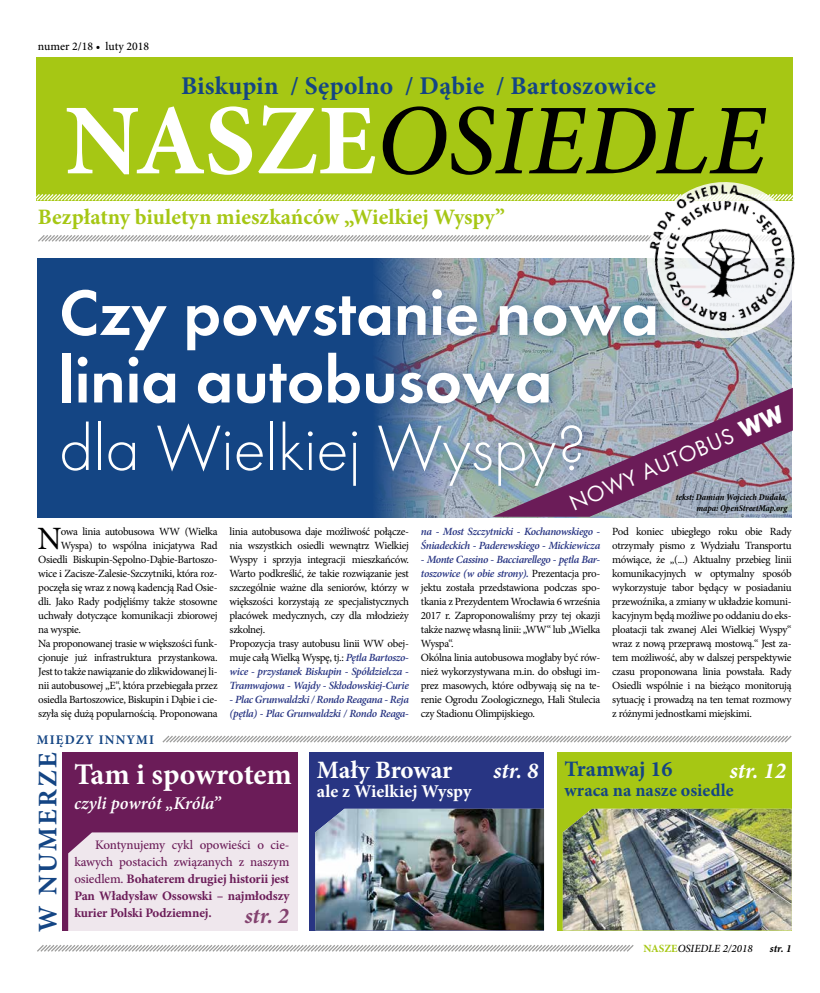
<style>
.page{position:relative;width:820px;height:993px;background:#fff}
.page>*{position:absolute;margin:0;border:0;box-sizing:border-box;transform-origin:0 0}
.t1{font:italic 500 100.5px "Minion Pro";color:#000}
.t2{font:66.4px/67.5px "Futura Dem";color:#fff}
.t3{font:300 66.4px "Futura";color:#fff}
.t4{font:32.5px "Minion Pro";color:#000}
.t5{font:700 30px "Minion Pro";letter-spacing:-.005em;color:#fff}
.t6{font:700 26.9px "Minion Pro";letter-spacing:.085em;color:#144584}
.t7{font:700 25.5px "Minion Pro";letter-spacing:.01em;color:#144584}
.t8{font:700 25px "Minion Pro";letter-spacing:-.005em;color:#fff}
.t9{font:23px "Futura Boo";color:#fff}
.t10{font:italic 700 22.8px "Minion Pro";color:#fff}
.t11{font:italic 700 22.4px "Minion Pro";color:#83426f}
.t12{font:700 22px "Minion Pro";color:#a6c714}
.t13{font:700 22px "Minion Pro";letter-spacing:-.005em;color:#144584}
.t14{font:700 18px "Minion Pro";letter-spacing:.005em;color:#144584}
.t15{font:italic 600 18px "Minion Pro";letter-spacing:-.005em;color:#fff}
.t16{font:700 18px "Minion Pro";letter-spacing:.005em;color:#fff}
.t17{font:700 13.2px "Minion Pro";letter-spacing:.085em;color:#144584}
.t18{font:700 13px/17px "Minion Pro";letter-spacing:-.01em;color:#6b1c58;text-align:justify}
.t19{font:500 11.7px "Minion Pro";color:#000}
.t20{font:11px/14px "Minion Pro";letter-spacing:-.03em;color:#000}
.t21{font:italic 600 11px/14px "Minion Pro";letter-spacing:-.03em;color:#283583}
.t22{font:italic 500 11px "Minion Pro";color:#000}
.t23{font:italic 700 11px "Minion Pro";color:#000}
.t24{font:italic 700 condensed 9px/10.8px "Minion Pro";color:#000;text-align:right}
.s1{font-weight:700;font-style:normal;color:#fff}
.s2{font-family:"Futura Md AT Bold"}
.s3{font-weight:600;font-style:italic;color:#283583}
.s4{font-weight:500}
.s5{font-weight:700;font-style:normal;color:#a6c714}
</style>
<div class="page">
<div style="left:37px;top:258px;width:754px;height:259px;background:#144584"></div>
<svg style="left:162px;top:735px;width:630px;height:8px"></svg>
<svg style="left:37px;top:945px;width:597px;height:7px"></svg>
<div style="left:62px;top:751px;width:235px;height:179px;background:#6b1c58"></div>
<div style="left:68px;top:832px;width:230px;height:99px;background:#efe7ed"></div>
<img style="left:377px;top:346px;width:414px;height:171px">
<div style="left:37px;top:57px;width:755px;height:143px;background:#a6c714"></div>
<svg style="left:36px;top:176px;width:598px;height:101px"></svg>
<img style="left:634px;top:169px;width:161px;height:177px">
<div style="left:50px;top:277px;width:617px;height:220px;background:#144584;opacity:.75"></div>
<svg style="left:492px;top:387px;width:300px;height:129px"></svg>
<div style="left:556px;top:751px;width:235px;height:179px;background:#a6c714"></div>
<img style="left:562px;top:808px;width:229px;height:122px">
<div style="left:309px;top:751px;width:235px;height:179px;background:#283583"></div>
<img style="left:315px;top:808px;width:229px;height:122px">
<p class="t19" style="left:38px;top:39px;width:113px">numer 2/18 • luty 2018</p>
<h3 class="t7" style="left:181px;top:68px;width:476px">Biskupin / Sępolno / Dąbie / Bartoszowice</h3>
<h1 class="t1" style="left:65px;top:72px;width:701px"><span class="s1">NASZE</span>OSIEDLE</h1>
<h3 class="t12" style="left:38px;top:202px;width:468px">Bezpłatny biuletyn mieszkańców „Wielkiej Wyspy”</h3>
<h2 class="t2" style="left:59px;top:278px;width:601px">Czy powstanie nowa linia autobusowa</h2>
<h2 class="t3" style="left:59px;top:410px;width:529px">dla Wielkiej Wyspy?</h2>
<h3 class="t9" style="left:565px;top:490px;width:231px;rotate:-23deg">NOWY AUTOBUS <span class="s2">WW</span></h3>
<p class="t24" style="left:675px;top:491px;width:113px">tekst: Damian Wojciech Dudała, mapa: OpenStreetMap.org</p>
<h3 class="t4" style="left:38px;top:516px;width:26px">N</h3>
<p class="t20" style="left:61px;top:524px;width:158px">owa linia autobusowa WW (Wielka</p>
<p class="t20" style="left:61px;top:538px;width:158px">Wyspa) to wspólna inicjatywa Rad</p>
<p class="t20" style="left:38px;top:552px;width:181px">Osiedli Biskupin-Sępolno-Dąbie-Bartoszo-</p>
<p class="t20" style="left:38px;top:566px;width:181px">wice i Zacisze-Zalesie-Szczytniki, która roz-</p>
<p class="t20" style="left:38px;top:580px;width:181px">poczęła się wraz z nową kadencją Rad Osie-</p>
<p class="t20" style="left:38px;top:594px;width:181px">dli. Jako Rady podjęliśmy także stosowne</p>
<p class="t20" style="left:38px;top:608px;width:181px">uchwały dotyczące komunikacji zbiorowej</p>
<p class="t20" style="left:38px;top:622px;width:44px">na wyspie.</p>
<p class="t20" style="left:38px;top:636px;width:181px">Na proponowanej trasie w większości funk-</p>
<p class="t20" style="left:38px;top:650px;width:181px">cjonuje już infrastruktura przystankowa.</p>
<p class="t20" style="left:38px;top:664px;width:181px">Jest to także nawiązanie do zlikwidowanej li-</p>
<p class="t20" style="left:38px;top:678px;width:181px">nii autobusowej „E“, która przebiegała przez</p>
<p class="t20" style="left:38px;top:692px;width:181px">osiedla Bartoszowice, Biskupin i Dąbie i cie-</p>
<p class="t20" style="left:38px;top:706px;width:181px">szyła się dużą popularnością. Proponowana</p>
<p class="t17" style="left:37px;top:730px;width:119px">MIĘDZY INNYMI</p>
<p class="t20" style="left:229px;top:524px;width:181px">linia autobusowa daje możliwość połącze&shy;nia wszystkich osiedli wewnątrz Wielkiej Wyspy i sprzyja integracji mieszkańców.<br>Warto podkreślić, że takie rozwiązanie jest szczególnie ważne dla seniorów, którzy w większości korzystają ze specjalistycznych placówek medycznych, czy dla młodzieży szkolnej.<br>Propozycja trasy autobusu linii WW obej&shy;muje całą Wielką Wyspę, tj.: <span class="s3">Pętla Bartoszo&shy;wice - przystanek Biskupin - Spółdzielcza - Tramwajowa - Wajdy - Skłodowskiej-Curie</span></p>
<p class="t21" style="left:229px;top:692px;width:181px">- Plac Grunwaldzki / Rondo Reagana - Reja (pętla) - Plac Grunwaldzki / Rondo Reaga-</p>
<p class="t21" style="left:421px;top:524px;width:181px">na - Most Szczytnicki - Kochanowskiego -<br>Śniadeckich - Paderewskiego - Mickiewicza</p>
<p class="t20" style="left:421px;top:552px;width:181px"><span class="s3">- Monte Cassino - Bacciarellego - pętla Bar&shy;toszowice (w obie strony).</span> Prezentacja pro&shy;jektu została przedstawiona podczas spo&shy;tkania z Prezydentem Wrocławia 6 września 2017 r. Zaproponowaliśmy przy tej okazji także nazwę własną linii: „WW“ lub „Wielka Wyspa“.<br>Okólna linia autobusowa mogłaby być rów&shy;nież wykorzystywana m.in. do obsługi im&shy;prez masowych, które odbywają się na te&shy;renie Ogrodu Zoologicznego, Hali Stulecia czy Stadionu Olimpijskiego.</p>
<p class="t20" style="left:612px;top:524px;width:181px;text-align:justify">Pod koniec ubiegłego roku obie Rady otrzymały pismo z Wydziału Transportu mówiące, że „(...) Aktualny przebieg linii komunikacyjnych w optymalny sposób wykorzystuje tabor będący w posiadaniu przewoźnika, a zmiany w układzie komuni&shy;kacyjnym będą możliwe po oddaniu do eks&shy;ploatacji tak zwanej Alei Wielkiej Wyspy“ wraz z nową przeprawą mostową.“ Jest za&shy;tem możliwość, aby w dalszej perspektywie czasu proponowana linia powstała. Rady Osiedli wspólnie i na bieżąco monitorują sytuację i prowadzą na ten temat rozmowy z różnymi jednostkami miejskimi.</p>
<h3 class="t6" style="left:29px;top:931px;width:180px;rotate:-90deg">W NUMERZE</h3>
<h3 class="t5" style="left:74px;top:753px;width:219px">Tam i spowrotem</h3>
<h3 class="t15" style="left:74px;top:790px;width:148px">czyli powrót „Króla”</h3>
<p class="t18" style="left:74px;top:835px;width:216px;text-indent:21px"><span class="s4">Kontynujemy cykl opowieści o cie&shy;kawych postacich związanych z naszym osiedlem.</span> Bohaterem drugiej historii jest Pan Władysław Ossowski – najmłodszy kurier Polski Podziemnej.</p>
<h3 class="t11" style="left:245px;top:899px;width:46px">str. 2</h3>
<h3 class="t8" style="left:317px;top:752px;width:137px">Mały Browar</h3>
<h3 class="t10" style="left:729px;top:753px;width:58px">str. 12</h3>
<h3 class="t16" style="left:317px;top:778px;width:156px">ale z Wielkiej Wyspy</h3>
<h3 class="t13" style="left:564px;top:753px;width:109px">Tramwaj 16</h3>
<h3 class="t14" style="left:564px;top:777px;width:171px">wraca na nasze osiedle</h3>
<h3 class="t10" style="left:493px;top:753px;width:46px">str. 8</h3>
<p class="t22" style="left:643px;top:940px;width:111px"><span class="s5">NASZE</span>OSIEDLE 2/2018</p>
<p class="t23" style="left:769px;top:940px;width:23px">str. 1</p>
</div>
